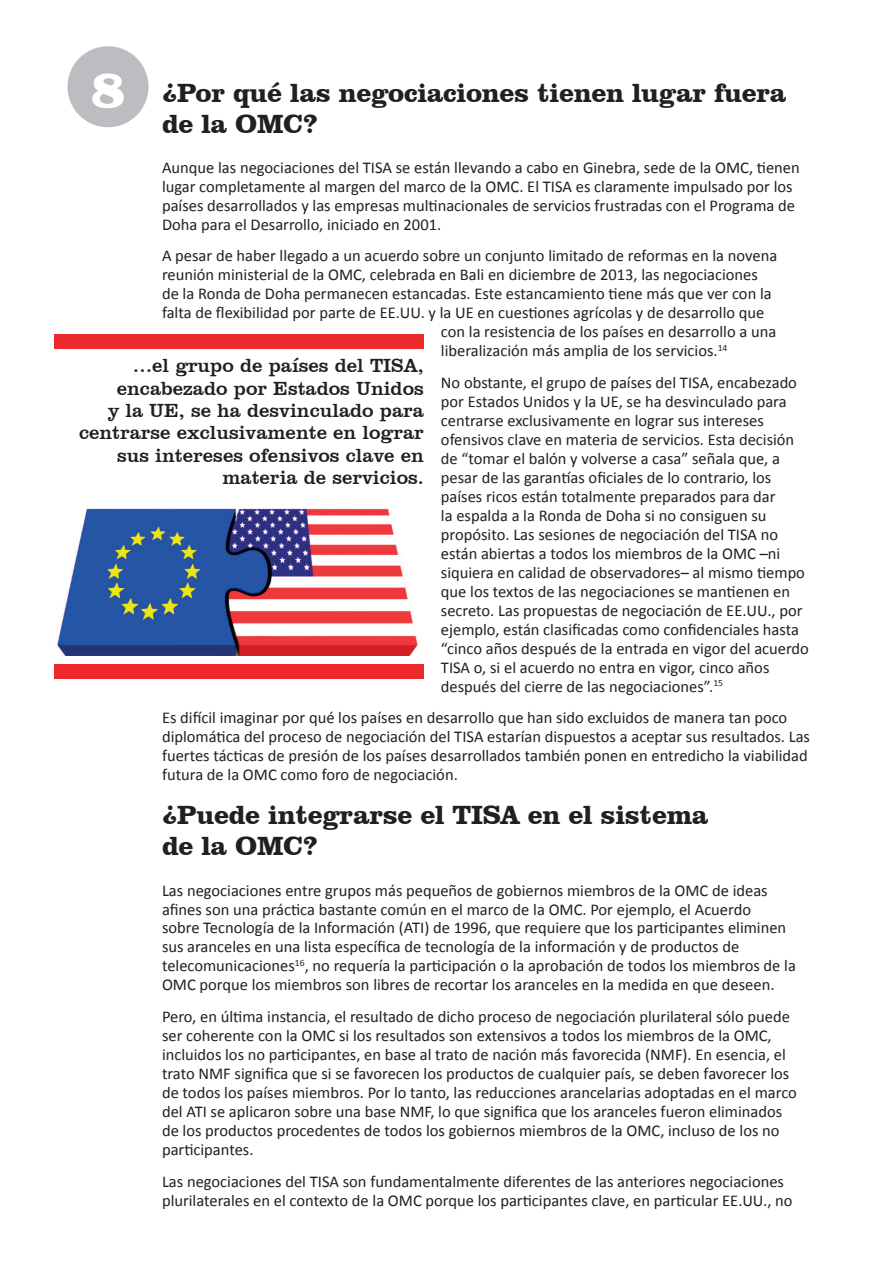
<style>
.page{position:relative;width:893px;height:1263px;background:#fff}
.page>*{position:absolute;margin:0;border:0;box-sizing:border-box;transform-origin:0 0}
.t1{font:700 27px/31px "Clarendon BT";letter-spacing:-.01em;color:#231f20}
.t2{font:19.5px/22.5px "Clarendon BT";color:#231f20;text-align:right}
.t3{font:16.5px/18.9px "Calibri";color:#231f20}
.s1{font-weight:900;font-size:54px;color:#fff}
</style>
<div class="page">
<div style="left:68px;top:46px;width:80px;height:81px;background:#bcbdc0;border-radius:50%"></div>
<img style="left:57px;top:508px;width:361px;height:148px">
<div style="left:54px;top:334px;width:370px;height:15px;background:#ee292c"></div>
<div style="left:54px;top:664px;width:370px;height:15px;background:#ee292c"></div>
<h1 class="t1" style="left:162px;top:76px;width:626px;text-indent:-71px"><span class="s1">8</span> ¿Por qué las negociaciones tienen lugar fuera de la OMC?</h1>
<p class="t3" style="left:162px;top:157px;width:639px">Aunque las negociaciones del TISA se están llevando a cabo en Ginebra, sede de la OMC, tienen lugar completamente al margen del marco de la OMC. El TISA es claramente impulsado por los países desarrollados y las empresas multinacionales de servicios frustradas con el Programa de Doha para el Desarrollo, iniciado en 2001.</p>
<p class="t3" style="left:162px;top:246px;width:617px">A pesar de haber llegado a un acuerdo sobre un conjunto limitado de reformas en la novena</p>
<p class="t3" style="left:162px;top:265px;width:597px">reunión ministerial de la OMC, celebrada en Bali en diciembre de 2013, las negociaciones</p>
<p class="t3" style="left:162px;top:284px;width:611px">de la Ronda de Doha permanecen estancadas. Este estancamiento tiene más que ver con la</p>
<p class="t3" style="left:162px;top:303px;width:604px">falta de flexibilidad por parte de EE.UU. y la UE en cuestiones agrícolas y de desarrollo que</p>
<p class="t3" style="left:441px;top:322px;width:337px">con la resistencia de los países en desarrollo a una</p>
<p class="t3" style="left:441px;top:341px;width:288px">liberalización más amplia de los servicios.<sup>14</sup></p>
<p class="t3" style="left:441px;top:372px;width:369px">No obstante, el grupo de países del TISA, encabezado por Estados Unidos y la UE, se ha desvinculado para centrarse exclusivamente en lograr sus intereses ofensivos clave en materia de servicios. Esta decisión de “tomar el balón y volverse a casa” señala que, a pesar de las garantías oficiales de lo contrario, los países ricos están totalmente preparados para dar<br>la espalda a la Ronda de Doha si no consiguen su propósito. Las sesiones de negociación del TISA no están abiertas a todos los miembros de la OMC –ni siquiera en calidad de observadores– al mismo tiempo que los textos de las negociaciones se mantienen en secreto. Las propuestas de negociación de EE.UU., por ejemplo, están clasificadas como confidenciales hasta “cinco años después de la entrada en vigor del acuerdo TISA o, si el acuerdo no entra en vigor, cinco años después del cierre de las negociaciones”.<sup>15</sup></p>
<p class="t3" style="left:162px;top:708px;width:649px">Es difícil imaginar por qué los países en desarrollo que han sido excluidos de manera tan poco diplomática del proceso de negociación del TISA estarían dispuestos a aceptar sus resultados. Las fuertes tácticas de presión de los países desarrollados también ponen en entredicho la viabilidad futura de la OMC como foro de negociación.</p>
<h1 class="t1" style="left:162px;top:799px;width:548px">¿Puede integrarse el TISA en el sistema de la OMC?</h1>
<p class="t3" style="left:162px;top:880px;width:635px">Las negociaciones entre grupos más pequeños de gobiernos miembros de la OMC de ideas afines son una práctica bastante común en el marco de la OMC. Por ejemplo, el Acuerdo<br>sobre Tecnología de la Información (ATI) de 1996, que requiere que los participantes eliminen sus aranceles en una lista específica de tecnología de la información y de productos de telecomunicaciones<sup>16</sup>, no requería la participación o la aprobación de todos los miembros de la OMC porque los miembros son libres de recortar los aranceles en la medida en que deseen.</p>
<p class="t3" style="left:162px;top:1006px;width:636px">Pero, en última instancia, el resultado de dicho proceso de negociación plurilateral sólo puede ser coherente con la OMC si los resultados son extensivos a todos los miembros de la OMC, incluidos los no participantes, en base al trato de nación más favorecida (NMF). En esencia, el trato NMF significa que si se favorecen los productos de cualquier país, se deben favorecer los de todos los países miembros. Por lo tanto, las reducciones arancelarias adoptadas en el marco del ATI se aplicaron sobre una base NMF, lo que significa que los aranceles fueron eliminados de los productos procedentes de todos los gobiernos miembros de la OMC, incluso de los no participantes.</p>
<p class="t3" style="left:162px;top:1171px;width:632px">Las negociaciones del TISA son fundamentalmente diferentes de las anteriores negociaciones plurilaterales en el contexto de la OMC porque los participantes clave, en particular EE.UU., no</p>
<p class="t2" style="left:79px;top:354px;width:346px">…el grupo de países del TISA, encabezado por Estados Unidos<br>y la UE, se ha desvinculado para centrarse exclusivamente en lograr sus intereses ofensivos clave en materia de servicios.</p>
</div>
